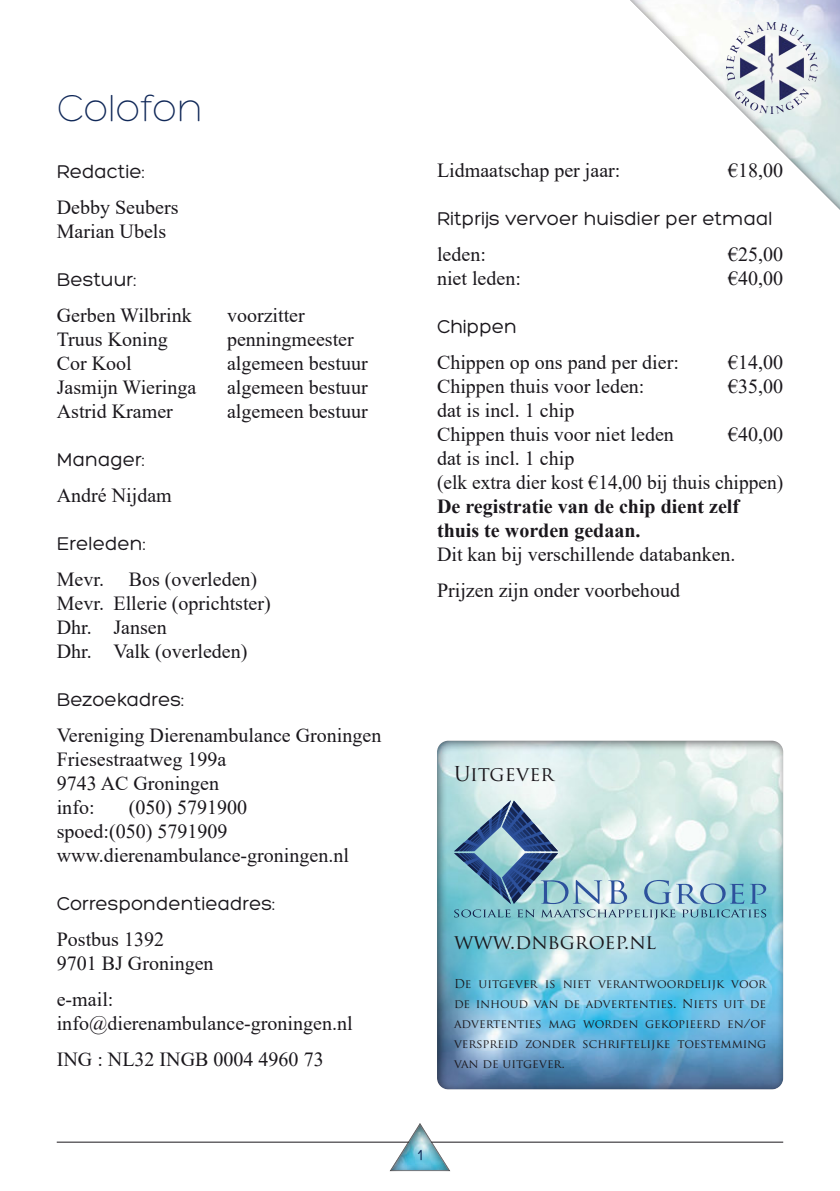
<style>
.page{position:relative;width:840px;height:1191px;background:#fff}
.page>*{position:absolute;margin:0;border:0;box-sizing:border-box;transform-origin:0 0}
.kop_toc{font:300 40px "Hero";color:#102858}
.tekst{font:20px "Times New Roman";color:#1a171c}
.subkop_colofon{font:20px "Hero";color:#1a171c}
.tekst-2{font:700 20px/24px "Times New Roman";color:#1a171c}
.tekst_space_after{font:20px "Trajan Pro";color:#1a171c}
.subkop_colofon-2{font:20px "Trajan Pro";color:#1a171c}
.t1{font:16px "Hero";color:#102858}
.tekst_space_after-2{font:12px/20px "Trajan Pro";color:#1a171c;text-align:justify}
</style>
<div class="page">
<div style="left:609px;top:0;width:230px;height:229px;background:#1a171c;opacity:.75"></div>
<div style="left:434px;top:737px;width:350px;height:354px;background:#1a171c;opacity:.75"></div>
<svg style="left:454px;top:800px;width:311px;height:119px"></svg>
<div style="left:389px;top:1120px;width:62px;height:52px;background:#1a171c;opacity:.75"></div>
<hr style="left:431px;top:1141px;width:351px;height:1px;background:#1a171c">
<hr style="left:57px;top:1141px;width:351px;height:1px;background:#1a171c">
<img style="left:726px;top:23px;width:90px;height:90px">
<p class="kop_toc" style="left:57px;top:88px;width:147px">Colofon</p>
<p class="subkop_colofon" style="left:57px;top:161px;width:90px">Redactie:</p>
<p class="tekst" style="left:57px;top:193px;width:123px">Debby Seubers</p>
<p class="tekst" style="left:57px;top:217px;width:111px">Marian Ubels</p>
<p class="subkop_colofon" style="left:57px;top:269px;width:81px">Bestuur:</p>
<p class="tekst" style="left:57px;top:301px;width:136px">Gerben Wilbrink</p>
<p class="tekst" style="left:227px;top:301px;width:79px">voorzitter</p>
<p class="tekst" style="left:57px;top:325px;width:112px">Truus Koning</p>
<p class="tekst" style="left:227px;top:325px;width:128px">penningmeester</p>
<p class="tekst" style="left:57px;top:349px;width:77px">Cor Kool</p>
<p class="tekst" style="left:227px;top:349px;width:142px">algemeen bestuur</p>
<p class="tekst" style="left:57px;top:373px;width:141px">Jasmijn Wieringa</p>
<p class="tekst" style="left:227px;top:373px;width:142px">algemeen bestuur</p>
<p class="tekst" style="left:57px;top:397px;width:118px">Astrid Kramer</p>
<p class="tekst" style="left:227px;top:397px;width:142px">algemeen bestuur</p>
<p class="subkop_colofon" style="left:57px;top:449px;width:90px">Manager:</p>
<p class="tekst" style="left:57px;top:481px;width:116px">André Nijdam</p>
<p class="subkop_colofon" style="left:57px;top:533px;width:91px">Ereleden:</p>
<p class="tekst" style="left:57px;top:565px;width:202px">Mevr. Bos (overleden)</p>
<p class="tekst" style="left:57px;top:589px;width:215px">Mevr. Ellerie (oprichtster)</p>
<p class="tekst" style="left:57px;top:613px;width:112px">Dhr. Jansen</p>
<p class="tekst" style="left:57px;top:637px;width:192px">Dhr. Valk (overleden)</p>
<p class="subkop_colofon" style="left:57px;top:689px;width:129px">Bezoekadres:</p>
<p class="tekst" style="left:57px;top:721px;width:326px">Vereniging Dierenambulance Groningen</p>
<p class="tekst" style="left:57px;top:745px;width:171px">Friesestraatweg 199a</p>
<p class="tekst" style="left:57px;top:769px;width:164px">9743 AC Groningen</p>
<p class="tekst" style="left:57px;top:793px;width:39px">info:</p>
<p class="tekst" style="left:129px;top:793px;width:120px">(050) 5791900</p>
<p class="tekst" style="left:57px;top:817px;width:172px">spoed:(050) 5791909</p>
<p class="tekst" style="left:57px;top:841px;width:293px">www.dierenambulance-groningen.nl</p>
<p class="subkop_colofon" style="left:57px;top:893px;width:220px">Correspondentieadres:</p>
<p class="tekst" style="left:57px;top:925px;width:109px">Postbus 1392</p>
<p class="tekst" style="left:57px;top:949px;width:158px">9701 BJ Groningen</p>
<p class="tekst" style="left:57px;top:985px;width:58px">e-mail:</p>
<p class="tekst" style="left:57px;top:1009px;width:297px">info@dierenambulance-groningen.nl</p>
<p class="tekst" style="left:57px;top:1045px;width:268px">ING : NL32 INGB 0004 4960 73</p>
<p class="tekst" style="left:437px;top:156px;width:185px">Lidmaatschap per jaar:</p>
<p class="tekst" style="left:727px;top:156px;width:56px">€18,00</p>
<p class="subkop_colofon" style="left:437px;top:208px;width:337px">Ritprijs vervoer huisdier per etmaal</p>
<p class="tekst" style="left:437px;top:240px;width:50px">leden:</p>
<p class="tekst" style="left:727px;top:240px;width:56px">€25,00</p>
<p class="tekst" style="left:437px;top:264px;width:85px">niet leden:</p>
<p class="tekst" style="left:727px;top:264px;width:56px">€40,00</p>
<p class="subkop_colofon" style="left:437px;top:316px;width:81px">Chippen</p>
<p class="tekst" style="left:437px;top:348px;width:243px">Chippen op ons pand per dier:</p>
<p class="tekst" style="left:727px;top:348px;width:56px">€14,00</p>
<p class="tekst" style="left:437px;top:372px;width:209px">Chippen thuis voor leden:</p>
<p class="tekst" style="left:727px;top:372px;width:56px">€35,00</p>
<p class="tekst" style="left:437px;top:396px;width:139px">dat is incl. 1 chip</p>
<p class="tekst" style="left:437px;top:420px;width:238px">Chippen thuis voor niet leden</p>
<p class="tekst" style="left:727px;top:420px;width:56px">€40,00</p>
<p class="tekst" style="left:437px;top:444px;width:139px">dat is incl. 1 chip</p>
<p class="tekst" style="left:437px;top:468px;width:347px">(elk extra dier kost €14,00 bij thuis chippen)</p>
<p class="tekst-2" style="left:437px;top:493px;width:303px">De registratie van de chip dient zelf thuis te worden gedaan.</p>
<p class="tekst" style="left:437px;top:540px;width:300px">Dit kan bij verschillende databanken.</p>
<p class="tekst" style="left:437px;top:576px;width:244px">Prijzen zijn onder voorbehoud</p>
<p class="subkop_colofon-2" style="left:454px;top:761px;width:101px">Uitgever</p>
<p class="tekst_space_after" style="left:454px;top:929px;width:203px">www.dnbgroep.nl</p>
<p class="tekst_space_after-2" style="left:454px;top:973px;width:313px">De uitgever is niet verantwoordelijk voor de inhoud van de advertenties. Niets uit de advertenties mag worden gekopieerd en/of verspreid zonder schriftelijke toestemming van de uitgever.</p>
<p class="t1" style="left:417px;top:1147px;width:7px">1</p>
</div>
